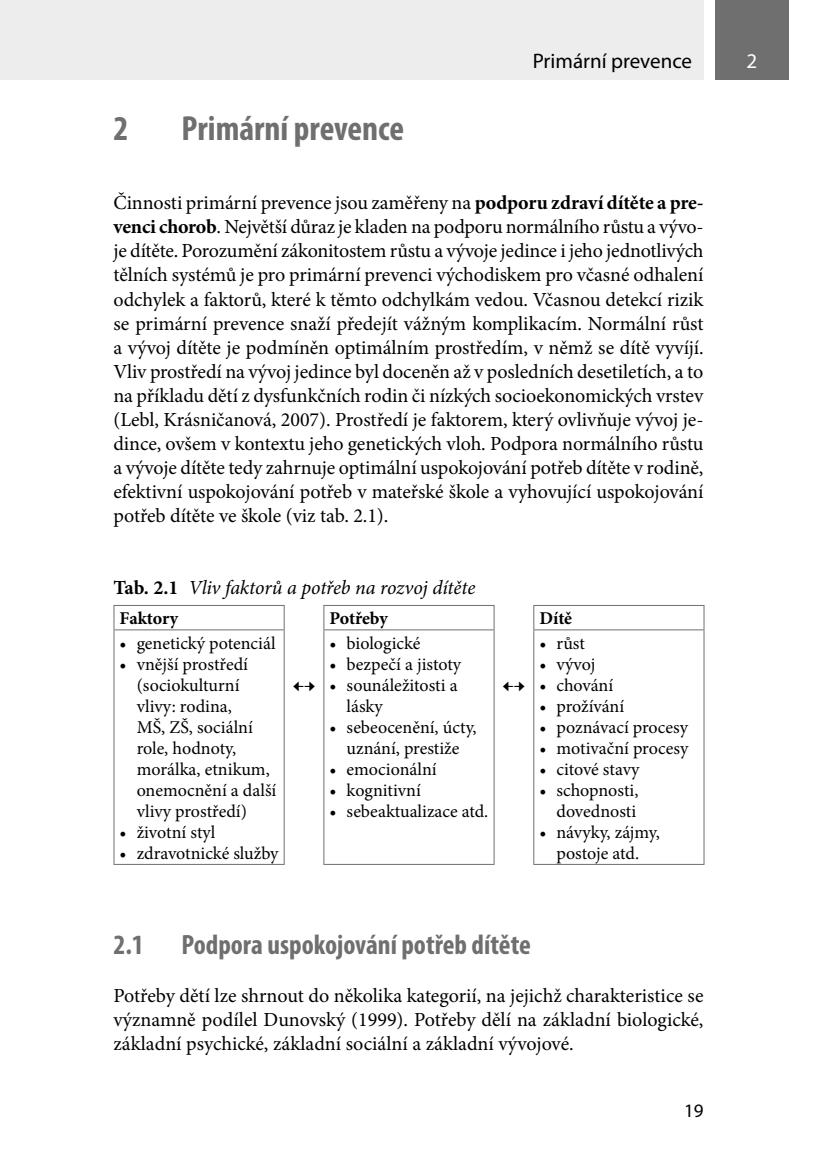
<style>
.page{position:relative;width:817px;height:1174px;background:#fff}
.page>*{position:absolute;margin:0;border:0;box-sizing:border-box;transform-origin:0 0}
.t1{font:700 condensed 35px "Myriad Pro";color:#706f6f}
.t2{font:700 condensed 28px "Myriad Pro";color:#706f6f}
.t3{font:21px "Myriad Pro";color:#000}
.t4{font:21px "Myriad Pro";color:#fff}
.t5{font:20px/24px "Minion Pro";letter-spacing:-.005em;color:#000;text-align:justify}
.t6{font:italic 20px "Minion Pro";letter-spacing:-.01em;color:#000}
.t7{font:19px "Myriad Pro";color:#000}
.t8{font:18px/21px "Minion Pro";color:#000}
.t9{font:700 18px "Minion Pro";letter-spacing:-.01em;color:#000}
.s1{font-weight:700}
.s2{font-weight:700;font-style:normal}
</style>
<div class="page">
<div style="left:714px;top:0;width:74px;height:79px;background:#706f6f"></div>
<div style="left:0;top:0;width:703px;height:79px;background:#ededed"></div>
<hr style="left:113px;top:605px;width:171px;height:1px;background:#706f6f">
<svg style="left:113px;top:606px;width:1px;height:23px"></svg>
<svg style="left:283px;top:606px;width:1px;height:23px"></svg>
<hr style="left:113px;top:629px;width:171px;height:1px;background:#706f6f">
<hr style="left:113px;top:630px;width:1px;height:234px;background:#706f6f">
<hr style="left:283px;top:630px;width:1px;height:234px;background:#706f6f">
<hr style="left:113px;top:864px;width:171px;height:1px;background:#706f6f">
<hr style="left:323px;top:605px;width:171px;height:1px;background:#706f6f">
<svg style="left:323px;top:606px;width:1px;height:23px"></svg>
<svg style="left:493px;top:606px;width:1px;height:23px"></svg>
<hr style="left:323px;top:629px;width:171px;height:1px;background:#706f6f">
<hr style="left:323px;top:630px;width:1px;height:234px;background:#706f6f">
<hr style="left:493px;top:630px;width:1px;height:234px;background:#706f6f">
<hr style="left:323px;top:864px;width:171px;height:1px;background:#706f6f">
<hr style="left:533px;top:605px;width:171px;height:1px;background:#706f6f">
<svg style="left:533px;top:606px;width:1px;height:23px"></svg>
<svg style="left:703px;top:606px;width:1px;height:23px"></svg>
<hr style="left:533px;top:629px;width:171px;height:1px;background:#706f6f">
<hr style="left:533px;top:630px;width:1px;height:234px;background:#706f6f">
<hr style="left:703px;top:630px;width:1px;height:234px;background:#706f6f">
<hr style="left:533px;top:864px;width:171px;height:1px;background:#706f6f">
<h1 class="t1" style="left:113px;top:106px;width:16px">2</h1>
<h1 class="t1" style="left:181px;top:106px;width:224px">Primární prevence</h1>
<p class="t3" style="left:532px;top:48px;width:161px">Primární prevence</p>
<p class="t4" style="left:746px;top:48px;width:12px">2</p>
<p class="t5" style="left:113px;top:191px;width:591px">Činnosti primární prevence jsou zaměřeny na <span class="s1">podporu zdraví dítěte a pre&shy;venci chorob</span>. Největší důraz je kladen na podporu normálního růstu a vývo&shy;je dítěte. Porozumění zákonitostem růstu a vývoje jedince i jeho jednotlivých tělních systémů je pro primární prevenci východiskem pro včasné odhalení odchylek a faktorů, které k těmto odchylkám vedou. Včasnou detekcí rizik se primární prevence snaží předejít vážným komplikacím. Normální růst a vývoj dítěte je podmíněn optimálním prostředím, v němž se dítě vyvíjí.<br>Vliv prostředí na vývoj jedince byl doceněn až v posledních desetiletích, a to na příkladu dětí z dysfunkčních rodin či nízkých socioekonomických vrstev (Lebl, Krásničanová, 2007). Prostředí je faktorem, který ovlivňuje vývoj je&shy;dince, ovšem v kontextu jeho genetických vloh. Podpora normálního růstu a vývoje dítěte tedy zahrnuje optimální uspokojování potřeb dítěte v rodině, efektivní uspokojování potřeb v mateřské škole a vyhovující uspokojování potřeb dítěte ve škole (viz tab. 2.1).</p>
<p class="t6" style="left:113px;top:573px;width:363px"><span class="s2">Tab. 2.1</span> Vliv faktorů a potřeb na rozvoj dítěte</p>
<p class="t9" style="left:120px;top:606px;width:60px">Faktory</p>
<p class="t9" style="left:329px;top:606px;width:60px">Potřeby</p>
<p class="t9" style="left:539px;top:606px;width:34px">Dítě</p>
<p class="t8" style="left:120px;top:632px;width:157px">• genetický potenciál</p>
<p class="t8" style="left:137px;top:653px;width:141px;text-indent:-17px">• vnější prostředí (sociokulturní vlivy: rodina,<br>MŠ, ZŠ, sociální role, hodnoty, morálka, etnikum, onemocnění a další vlivy prostředí)</p>
<p class="t8" style="left:120px;top:821px;width:97px">• životní styl</p>
<p class="t8" style="left:120px;top:842px;width:160px">• zdravotnické služby</p>
<p class="t8" style="left:329px;top:632px;width:92px">• biologické</p>
<p class="t8" style="left:329px;top:653px;width:133px">• bezpečí a jistoty</p>
<p class="t8" style="left:346px;top:674px;width:113px;text-indent:-17px">• sounáležitosti a lásky</p>
<p class="t8" style="left:329px;top:716px;width:149px;text-align:center">• sebeocenění, úcty, uznání, prestiže</p>
<p class="t8" style="left:329px;top:758px;width:109px">• emocionální</p>
<p class="t8" style="left:329px;top:779px;width:93px">• kognitivní</p>
<p class="t8" style="left:329px;top:800px;width:160px">• sebeaktualizace atd.</p>
<p class="t8" style="left:539px;top:632px;width:47px">• růst</p>
<p class="t8" style="left:539px;top:653px;width:57px">• vývoj</p>
<p class="t8" style="left:539px;top:674px;width:75px">• chování</p>
<p class="t8" style="left:539px;top:695px;width:86px">• prožívání</p>
<p class="t8" style="left:539px;top:716px;width:150px">• poznávací procesy</p>
<p class="t8" style="left:539px;top:737px;width:150px">• motivační procesy</p>
<p class="t8" style="left:539px;top:758px;width:101px">• citové stavy</p>
<p class="t8" style="left:539px;top:779px;width:100px;text-align:right">• schopnosti, dovednosti</p>
<p class="t8" style="left:539px;top:821px;width:122px;text-align:center">• návyky, zájmy, postoje atd.</p>
<p class="t8" style="left:292px;top:674px;width:24px">←→</p>
<p class="t8" style="left:502px;top:674px;width:24px">←→</p>
<h2 class="t2" style="left:113px;top:927px;width:32px">2.1</h2>
<h2 class="t2" style="left:181px;top:927px;width:351px">Podpora uspokojování potřeb dítěte</h2>
<p class="t5" style="left:113px;top:983px;width:591px">Potřeby dětí lze shrnout do několika kategorií, na jejichž charakteristice se významně podílel Dunovský (1999). Potřeby dělí na základní biologické, základní psychické, základní sociální a základní vývojové.</p>
<p class="t7" style="left:683px;top:1098px;width:21px">19</p>
</div>
